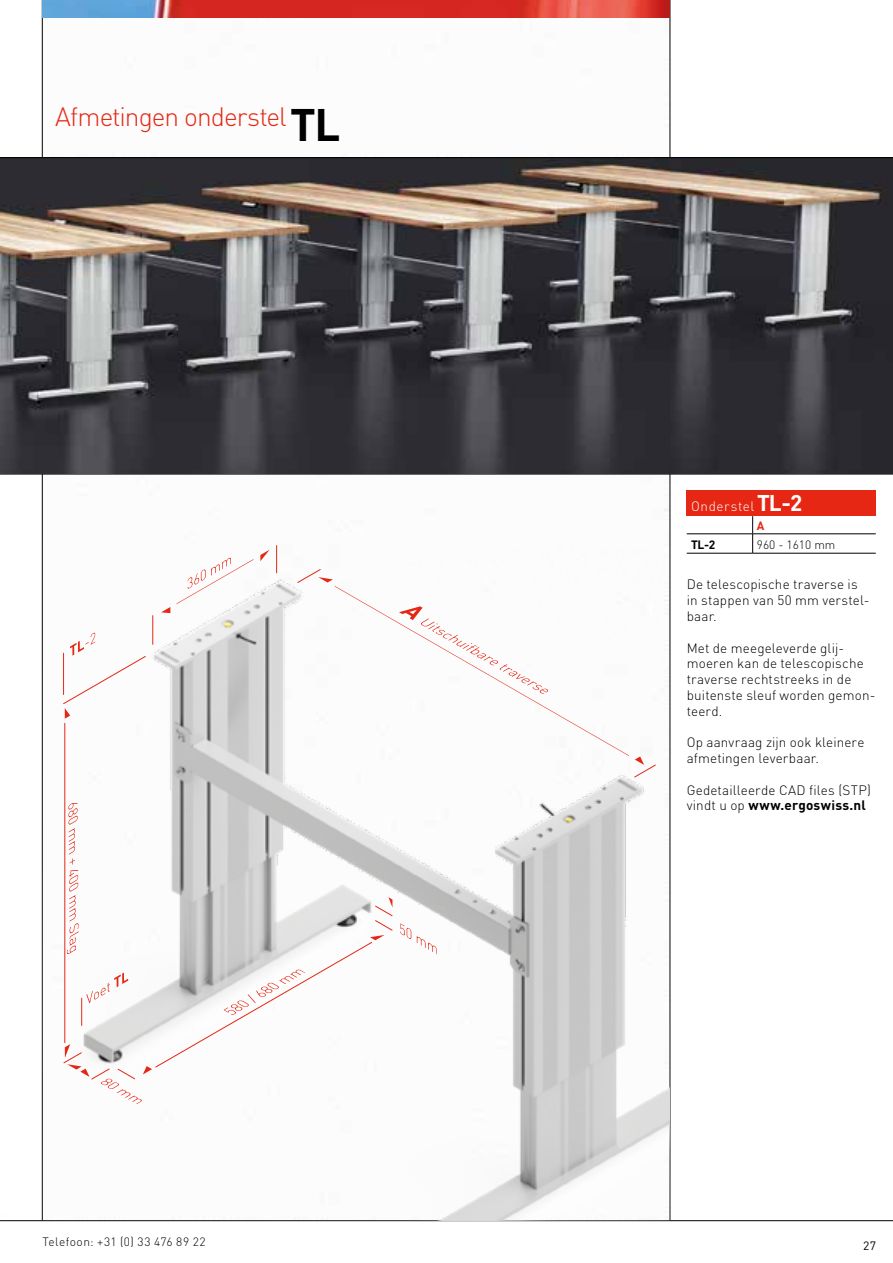
<style>
.page{position:relative;width:893px;height:1263px;background:#fff}
.page>*{position:absolute;margin:0;border:0;box-sizing:border-box;transform-origin:0 0}
.t1{font:300 26.25px "DIN Pro";letter-spacing:-.04em;color:#e52713}
.t2{font:300 13.5px/15.8px "DIN Pro";letter-spacing:.01em;color:#000}
.t3{font:300 13.5px "DIN Pro";letter-spacing:.045em;color:#fff}
.t4{font:300 12px "DIN Pro";letter-spacing:.02em;color:#000}
.t5{font:300 12px "DIN Pro";color:#000}
.t6{font:700 12px "DIN Pro";color:#000}
.t7{font:12px "DIN Pro";color:#000}
.t8{font:700 12px "DIN Pro";color:#e52713}
.s1{font-weight:700;font-size:45px;color:#000}
.s2{font-weight:700;font-size:22.5px}
.s3{font-weight:700}
</style>
<div class="page">
<img style="left:43px;top:17px;width:627px;height:140px">
<hr style="left:42px;top:0;width:1px;height:1220px;background:#000">
<hr style="left:670px;top:0;width:1px;height:1221px;background:#000">
<hr style="left:0;top:1220px;width:893px;height:1px;background:#000">
<img style="left:43px;top:0;width:627px;height:17px">
<hr style="left:0;top:474px;width:893px;height:1px;background:#000">
<img style="left:41px;top:670px;width:1px;height:550px">
<div style="left:687px;top:491px;width:189px;height:25px;background:#e52713"></div>
<svg style="left:752px;top:516px;width:1px;height:37px"></svg>
<hr style="left:687px;top:533px;width:66px;height:1px;background:#000">
<hr style="left:753px;top:533px;width:123px;height:1px;background:#000">
<hr style="left:687px;top:553px;width:66px;height:1px;background:#000">
<hr style="left:753px;top:553px;width:123px;height:1px;background:#000">
<img style="left:0;top:158px;width:893px;height:315px">
<hr style="left:0;top:157px;width:893px;height:1px;background:#000">
<img style="left:42px;top:548px;width:628px;height:672px">
<svg style="left:388px;top:897px;width:4px;height:8px"></svg>
<svg style="left:152px;top:905px;width:241px;height:175px"></svg>
<svg style="left:373px;top:935px;width:12px;height:5px"></svg>
<svg style="left:400px;top:923px;width:11px;height:16px"></svg>
<svg style="left:417px;top:936px;width:20px;height:18px"></svg>
<svg style="left:63px;top:545px;width:310px;height:523px"></svg>
<svg style="left:161px;top:607px;width:9px;height:6px"></svg>
<svg style="left:260px;top:550px;width:10px;height:11px"></svg>
<svg style="left:177px;top:558px;width:76px;height:46px"></svg>
<svg style="left:297px;top:568px;width:359px;height:210px"></svg>
<svg style="left:635px;top:756px;width:9px;height:9px"></svg>
<svg style="left:318px;top:577px;width:15px;height:5px"></svg>
<svg style="left:335px;top:586px;width:294px;height:170px"></svg>
<svg style="left:399px;top:606px;width:150px;height:88px"></svg>
<svg style="left:86px;top:972px;width:42px;height:31px"></svg>
<svg style="left:67px;top:803px;width:12px;height:152px"></svg>
<svg style="left:63px;top:1044px;width:89px;height:60px"></svg>
<svg style="left:63px;top:632px;width:83px;height:87px"></svg>
<hr style="left:64px;top:723px;width:1px;height:320px;background:#e52713">
<h1 class="t1" style="left:55px;top:96px;width:287px">Afmetingen onderstel <span class="s1">TL</span></h1>
<p class="t3" style="left:691px;top:496px;width:113px">Onderstel<span class="s2">TL-2</span></p>
<p class="t8" style="left:757px;top:515px;width:9px">A</p>
<p class="t6" style="left:691px;top:535px;width:26px">TL-2</p>
<p class="t5" style="left:757px;top:535px;width:80px">960 - 1610 mm</p>
<p class="t2" style="left:687px;top:575px;width:184px">De telescopische traverse is in stappen van 50 mm verstel&shy;baar.</p>
<p class="t2" style="left:687px;top:639px;width:190px">Met de meegeleverde glij&shy;moeren kan de telescopische traverse rechtstreeks in de buitenste sleuf worden gemon&shy;teerd.</p>
<p class="t2" style="left:687px;top:733px;width:179px">Op aanvraag zijn ook kleinere afmetingen leverbaar.</p>
<p class="t2" style="left:687px;top:781px;width:186px">Gedetailleerde CAD files (STP) vindt u op <span class="s3">www.ergoswiss.nl</span></p>
<p class="t4" style="left:43px;top:1232px;width:165px">Telefoon: +31 (0) 33 476 89 22</p>
<p class="t7" style="left:863px;top:1236px;width:14px">27</p>
</div>
